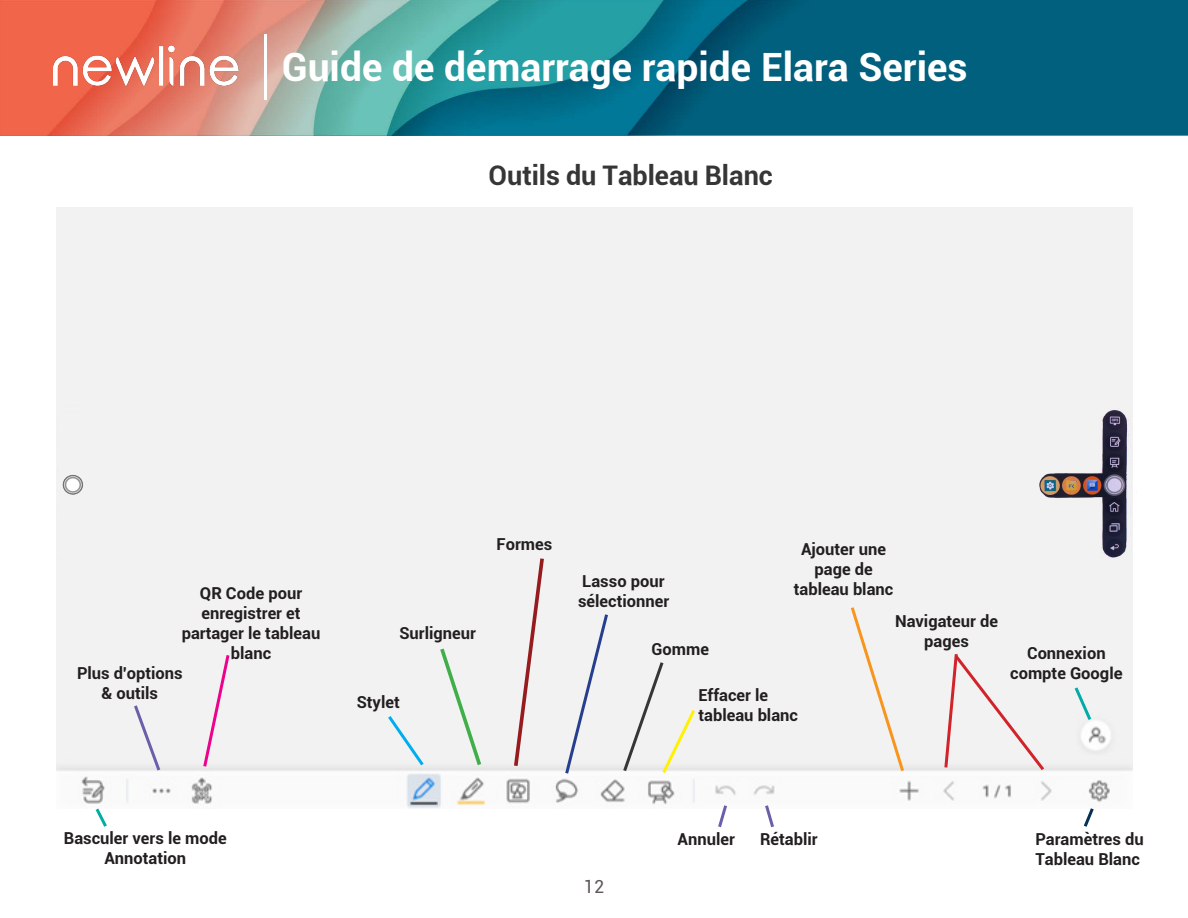
<style>
.page{position:relative;width:1188px;height:918px;background:#fff}
.page>*{position:absolute;margin:0;border:0;box-sizing:border-box;transform-origin:0 0}
.t1{font:700 39px "Roboto";color:#fff}
.t2{font:700 27px "Roboto";color:#363636}
.t3{font:18px "Roboto";color:#5c5758}
.t4{font:700 16.5px/19.8px "Roboto";color:#231f20;text-align:center}
</style>
<div class="page">
<img style="left:0;top:0;width:1188px;height:135px">
<hr style="left:264px;top:34px;width:3px;height:66px;background:#fff">
<img style="left:53px;top:46px;width:186px;height:40px">
<div style="left:56px;top:207px;width:1076px;height:601px;background:#f2f2f2"></div>
<svg style="left:201px;top:652px;width:31px;height:118px"></svg>
<svg style="left:385px;top:713px;width:42px;height:56px"></svg>
<svg style="left:437px;top:645px;width:47px;height:124px"></svg>
<svg style="left:512px;top:555px;width:34px;height:215px"></svg>
<svg style="left:563px;top:611px;width:47px;height:166px"></svg>
<svg style="left:621px;top:659px;width:77px;height:118px"></svg>
<svg style="left:848px;top:604px;width:58px;height:170px"></svg>
<svg style="left:1081px;top:805px;width:15px;height:22px"></svg>
<svg style="left:132px;top:702px;width:31px;height:72px"></svg>
<svg style="left:1072px;top:684px;width:22px;height:39px"></svg>
<svg style="left:93px;top:805px;width:17px;height:22px"></svg>
<svg style="left:763px;top:802px;width:13px;height:26px"></svg>
<svg style="left:716px;top:802px;width:13px;height:26px"></svg>
<div style="left:59px;top:413px;width:37px;height:145px;background:#f2f2f2"></div>
<img style="left:63px;top:475px;width:20px;height:20px">
<svg style="left:943px;top:651px;width:104px;height:122px"></svg>
<img style="left:1030px;top:387px;width:103px;height:197px">
<h1 class="t1" style="left:282px;top:40px;width:687px">Guide de démarrage rapide Elara Series</h1>
<h2 class="t2" style="left:489px;top:156px;width:286px">Outils du Tableau Blanc</h2>
<p class="t4" style="left:182px;top:583px;width:140px">QR Code pour enregistrer et partager le tableau blanc</p>
<p class="t4" style="left:77px;top:662px;width:107px">Plus d'options &amp; outils</p>
<p class="t4" style="left:497px;top:534px;width:57px">Formes</p>
<p class="t4" style="left:399px;top:623px;width:78px">Surligneur</p>
<p class="t4" style="left:357px;top:692px;width:45px">Stylet</p>
<p class="t4" style="left:794px;top:539px;width:101px">Ajouter une page de tableau blanc</p>
<p class="t4" style="left:578px;top:571px;width:93px;text-align:left">Lasso pour sélectionner</p>
<p class="t4" style="left:651px;top:639px;width:59px">Gomme</p>
<p class="t4" style="left:698px;top:684px;width:101px;text-align:left">Effacer le tableau blanc</p>
<p class="t4" style="left:895px;top:610px;width:105px">Navigateur de pages</p>
<p class="t4" style="left:1010px;top:643px;width:114px">Connexion compte Google</p>
<p class="t4" style="left:64px;top:828px;width:164px">Basculer vers le mode<br>Annotation</p>
<p class="t3" style="left:584px;top:874px;width:22px">12</p>
<p class="t4" style="left:678px;top:829px;width:59px">Annuler</p>
<p class="t4" style="left:760px;top:829px;width:59px">Rétablir</p>
<p class="t4" style="left:1035px;top:828px;width:110px;text-align:left">Paramètres du<br>Tableau Blanc</p>
</div>
